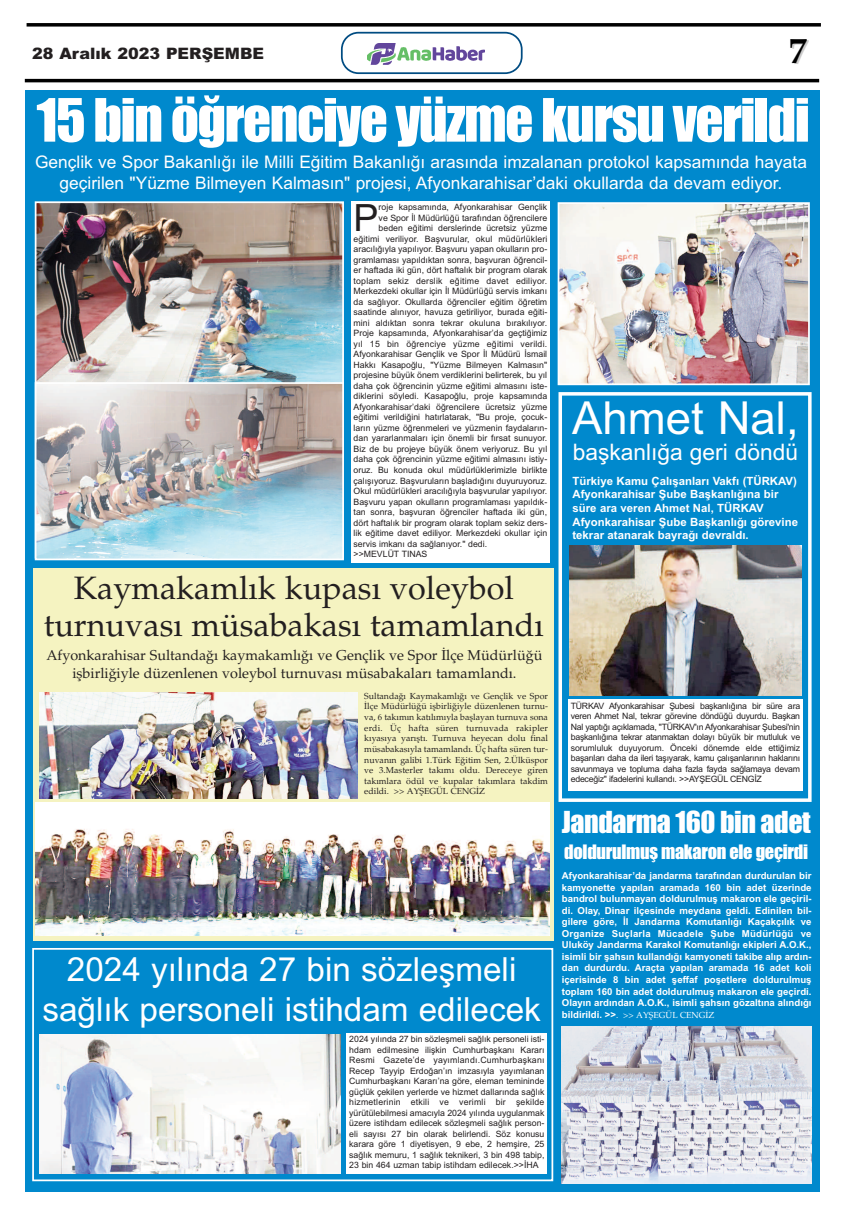
<style>
.page{position:relative;width:844px;height:1216px;background:#fff}
.page>*{position:absolute;margin:0;border:0;box-sizing:border-box;transform-origin:0 0}
.t1{font:55.12px "Impact";letter-spacing:-.025em;color:#fff}
.t2{font:45.5px "Arial";color:#fff}
.t3{font:37.54px "Arial";color:#231f20}
.t4{font:700 36.57px "Palatino";color:#000}
.t5{font:33.25px/39.9px "Arial";color:#fff;text-align:center}
.t6{font:32.38px/37.6px "Palatino";color:#231f20;text-align:center}
.t7{font:28px "Impact";letter-spacing:-.015em;color:#fff}
.t8{font:22.75px "Arial";color:#fff}
.t9{font:18.38px "Impact";letter-spacing:-.015em;color:#fff}
.t10{font:17.32px/20.8px "Arial";color:#fff;text-align:center}
.t11{font:900 15.75px "Arial";color:#231f20}
.t12{font:14.35px/17.3px "Palatino";color:#231f20;text-align:center}
.t13{font:700 11.38px/13.7px "Arial";color:#fff}
.t14{font:700 9.62px/11.5px "Arial";color:#fff;text-align:justify}
.t15{font:8.75px/10.5px "Arial";color:#231f20;text-align:justify}
.t16{font:8.75px/10.6px "Palatino";color:#231f20;text-align:justify}
.t17{font:8.75px "Arial";letter-spacing:.02em;color:#231f20}
.t18{font:8.75px "Palatino";color:#fff}
.s1{font-family:"Arial";font-weight:700;font-size:9.62px}
</style>
<div class="page">
<svg style="left:27px;top:23px;width:793px;height:4px;background:#1f1f1f"></svg>
<hr style="left:25px;top:79px;width:794px;height:3px;background:#000">
<svg style="left:341px;top:32px;width:181px;height:42px"></svg>
<img style="left:367px;top:41px;width:117px;height:26px">
<div style="left:25px;top:90px;width:794px;height:1101px;background:#0089cd"></div>
<img style="left:38px;top:204px;width:303px;height:178px">
<img style="left:38px;top:385px;width:303px;height:172px">
<div style="left:35px;top:382px;width:309px;height:178px;border:2px solid #fff"></div>
<div style="left:351px;top:201px;width:198px;height:362px;background:#fff"></div>
<img style="left:560px;top:205px;width:246px;height:177px">
<div style="left:557px;top:202px;width:252px;height:183px;border:2px solid #fff"></div>
<div style="left:558px;top:392px;width:253px;height:409px;border:4px solid #fff"></div>
<div style="left:568px;top:699px;width:234px;height:92px;background:#fff"></div>
<img style="left:569px;top:545px;width:232px;height:151px">
<div style="left:33px;top:568px;width:520px;height:373px;background:#f5f3c1"></div>
<img style="left:39px;top:692px;width:318px;height:106px">
<img style="left:36px;top:802px;width:513px;height:133px">
<img style="left:561px;top:1026px;width:250px;height:157px">
<div style="left:32px;top:947px;width:521px;height:234px;border:2px solid #fff"></div>
<div style="left:346px;top:1032px;width:201px;height:140px;background:#fff"></div>
<img style="left:40px;top:1034px;width:300px;height:139px">
<h3 class="t11" style="left:32px;top:44px;width:233px">28 Aralık 2023 PERŞEMBE</h3>
<h3 class="t4" style="left:788px;top:28px;width:20px">7</h3>
<h1 class="t1" style="left:36px;top:90px;width:774px">15 bin öğrenciye yüzme kursu verildi</h1>
<h3 class="t10" style="left:35px;top:152px;width:773px">Gençlik ve Spor Bakanlığı ile Milli Eğitim Bakanlığı arasında imzalanan protokol kapsamında hayata geçirilen "Yüzme Bilmeyen Kalmasın" projesi, Afyonkarahisar’daki okullarda da devam ediyor.</h3>
<h3 class="t3" style="left:353px;top:196px;width:27px">P</h3>
<p class="t15" style="left:378px;top:202px;width:170px">roje kapsamında, Afyonkarahisar Gençlik</p>
<p class="t15" style="left:378px;top:212px;width:170px">ve Spor İl Müdürlüğü tarafından öğrencilere</p>
<p class="t15" style="left:378px;top:223px;width:170px">beden eğitimi derslerinde ücretsiz yüzme</p>
<p class="t15" style="left:353px;top:233px;width:195px">eğitimi veriliyor. Başvurular, okul müdürlükleri</p>
<p class="t15" style="left:353px;top:244px;width:195px">aracılığıyla yapılıyor. Başvuru yapan okulların pro-</p>
<p class="t15" style="left:353px;top:254px;width:195px">gramlaması yapıldıktan sonra, başvuran öğrencil-</p>
<p class="t15" style="left:353px;top:265px;width:195px">er haftada iki gün, dört haftalık bir program olarak</p>
<p class="t17" style="left:353px;top:276px;width:195px">toplam sekiz derslik eğitime davet ediliyor.</p>
<p class="t15" style="left:353px;top:286px;width:195px">Merkezdeki okullar için İl Müdürlüğü servis imkanı</p>
<p class="t15" style="left:353px;top:296px;width:195px">da sağlıyor. Okullarda öğrenciler eğitim öğretim</p>
<p class="t15" style="left:353px;top:307px;width:195px">saatinde alınıyor, havuza getiriliyor, burada eğiti-</p>
<p class="t15" style="left:353px;top:317px;width:195px">mini aldıktan sonra tekrar okuluna bırakılıyor.</p>
<p class="t15" style="left:353px;top:328px;width:195px">Proje kapsamında, Afyonkarahisar’da geçtiğimiz</p>
<p class="t17" style="left:353px;top:339px;width:195px">yıl 15 bin öğrenciye yüzme eğitimi verildi.</p>
<p class="t15" style="left:353px;top:349px;width:195px">Afyonkarahisar Gençlik ve Spor İl Müdürü İsmail</p>
<p class="t15" style="left:353px;top:359px;width:195px">Hakkı Kasapoğlu, "Yüzme Bilmeyen Kalmasın"</p>
<p class="t15" style="left:353px;top:370px;width:195px">projesine büyük önem verdiklerini belirterek, bu yıl</p>
<p class="t15" style="left:353px;top:380px;width:195px">daha çok öğrencinin yüzme eğitimi almasını iste-</p>
<p class="t15" style="left:353px;top:391px;width:195px">diklerini söyledi. Kasapoğlu, proje kapsamında</p>
<p class="t15" style="left:353px;top:401px;width:195px">Afyonkarahisar’daki öğrencilere ücretsiz yüzme</p>
<p class="t15" style="left:353px;top:412px;width:195px">eğitimi verildiğini hatırlatarak, "Bu proje, çocuk-</p>
<p class="t15" style="left:353px;top:422px;width:195px">ların yüzme öğrenmeleri ve yüzmenin faydaların-</p>
<p class="t15" style="left:353px;top:433px;width:195px">dan yararlanmaları için önemli bir fırsat sunuyor.</p>
<p class="t15" style="left:353px;top:443px;width:195px">Biz de bu projeye büyük önem veriyoruz. Bu yıl</p>
<p class="t15" style="left:353px;top:454px;width:195px">daha çok öğrencinin yüzme eğitimi almasını istiy-</p>
<p class="t15" style="left:353px;top:464px;width:195px">oruz. Bu konuda okul müdürlüklerimizle birlikte</p>
<p class="t15" style="left:353px;top:475px;width:195px">çalışıyoruz. Başvuruların başladığını duyuruyoruz.</p>
<p class="t15" style="left:353px;top:485px;width:195px">Okul müdürlükleri aracılığıyla başvurular yapılıyor.</p>
<p class="t15" style="left:353px;top:496px;width:195px">Başvuru yapan okulların programlaması yapıldık-</p>
<p class="t15" style="left:353px;top:506px;width:195px">tan sonra, başvuran öğrenciler haftada iki gün,</p>
<p class="t15" style="left:353px;top:517px;width:195px">dört haftalık bir program olarak toplam sekiz ders-</p>
<p class="t15" style="left:353px;top:527px;width:195px">lik eğitime davet ediliyor. Merkezdeki okullar için</p>
<p class="t15" style="left:353px;top:538px;width:135px">servis imkanı da sağlanıyor." dedi.</p>
<p class="t15" style="left:353px;top:548px;width:75px">&gt;&gt;MEVLÜT TINAS</p>
<h2 class="t2" style="left:572px;top:392px;width:228px">Ahmet Nal,</h2>
<h3 class="t8" style="left:572px;top:439px;width:227px">başkanlığa geri döndü</h3>
<h3 class="t13" style="left:572px;top:474px;width:227px">Türkiye Kamu Çalışanları Vakfı (TÜRKAV)<br>Afyonkarahisar Şube Başkanlığına bir süre ara veren Ahmet Nal, TÜRKAV Afyonkarahisar Şube Başkanlığı görevine tekrar atanarak bayrağı devraldı.</h3>
<h3 class="t6" style="left:44px;top:568px;width:501px">Kaymakamlık kupası voleybol turnuvası müsabakası tamamlandı</h3>
<h3 class="t12" style="left:46px;top:647px;width:497px">Afyonkarahisar Sultandağı kaymakamlığı ve Gençlik ve Spor İlçe Müdürlüğü işbirliğiyle düzenlenen voleybol turnuvası müsabakaları tamamlandı.</h3>
<p class="t16" style="left:364px;top:690px;width:185px">Sultandağı Kaymakamlığı ve Gençlik ve Spor İlçe Müdürlüğü işbirliğiyle düzenlenen turnu&shy;va, 6 takımın katılımıyla başlayan turnuva sona erdi. Üç hafta süren turnuvada rakipler kıyasıya yarıştı. Turnuva heyecan dolu final müsabakasıyla tamamlandı. Üç hafta süren tur&shy;nuvanın galibi 1.Türk Eğitim Sen, 2.Ülküspor ve 3.Masterler takımı oldu. Dereceye giren takımlara ödül ve kupalar takımlara takdim edildi. &gt;&gt; AYŞEGÜL CENGİZ</p>
<h3 class="t5" style="left:42px;top:949px;width:500px">2024 yılında 27 bin sözleşmeli sağlık personeli istihdam edilecek</h3>
<p class="t15" style="left:349px;top:1033px;width:197px">2024 yılında 27 bin sözleşmeli sağlık personeli isti&shy;hdam edilmesine ilişkin Cumhurbaşkanı Kararı Resmi Gazete’de yayımlandı.Cumhurbaşkanı Recep Tayyip Erdoğan’ın imzasıyla yayımlanan Cumhurbaşkanı Kararı’na göre, eleman temininde güçlük çekilen yerlerde ve hizmet dallarında sağlık hizmetlerinin etkili ve verimli bir şekilde yürütülebilmesi amacıyla 2024 yılında uygulanmak üzere istihdam edilecek sözleşmeli sağlık person&shy;eli sayısı 27 bin olarak belirlendi. Söz konusu karara göre 1 diyetisyen, 9 ebe, 2 hemşire, 25 sağlık memuru, 1 sağlık teknikeri, 3 bin 498 tabip, 23 bin 464 uzman tabip istihdam edilecek.&gt;&gt;İHA</p>
<p class="t15" style="left:570px;top:700px;width:231px">TÜRKAV Afyonkarahisar Şubesi başkanlığına bir süre ara veren Ahmet Nal, tekrar görevine döndüğü duyurdu. Başkan Nal yaptığı açıklamada, "TÜRKAV'ın Afyonkarahisar Şubesi'nin başkanlığına tekrar atanmaktan dolayı büyük bir mutluluk ve sorumluluk duyuyorum. Önceki dönemde elde ettiğimiz başarıları daha da ileri taşıyarak, kamu çalışanlarının haklarını savunmaya ve topluma daha fazla fayda sağlamaya devam edeceğiz" ifadelerini kullandı. &gt;&gt;AYŞEGÜL CENGİZ</p>
<h3 class="t7" style="left:561px;top:806px;width:250px">Jandarma 160 bin adet</h3>
<h3 class="t9" style="left:564px;top:841px;width:245px">doldurulmuş makaron ele geçirdi</h3>
<p class="t14" style="left:561px;top:869px;width:251px">Afyonkarahisar’da jandarma tarafından durdurulan bir kamyonette yapılan aramada 160 bin adet üzerinde bandrol bulunmayan doldurulmuş makaron ele geçiril&shy;di. Olay, Dinar ilçesinde meydana geldi. Edinilen bil&shy;gilere göre, İl Jandarma Komutanlığı Kaçakçılık ve Organize Suçlarla Mücadele Şube Müdürlüğü ve Uluköy Jandarma Karakol Komutanlığı ekipleri A.O.K., isimli bir şahsın kullandığı kamyoneti takibe alıp ardın&shy;dan durdurdu. Araçta yapılan aramada 16 adet koli içerisinde 8 bin adet şeffaf poşetlere doldurulmuş toplam 160 bin adet doldurulmuş makaron ele geçirdi.<br>Olayın ardından A.O.K., isimli şahsın gözaltına alındığı</p>
<p class="t18" style="left:561px;top:1009px;width:154px"><span class="s1">bildirildi. &gt;&gt;</span>. &gt;&gt; AYŞEGÜL CENGİZ</p>
</div>
